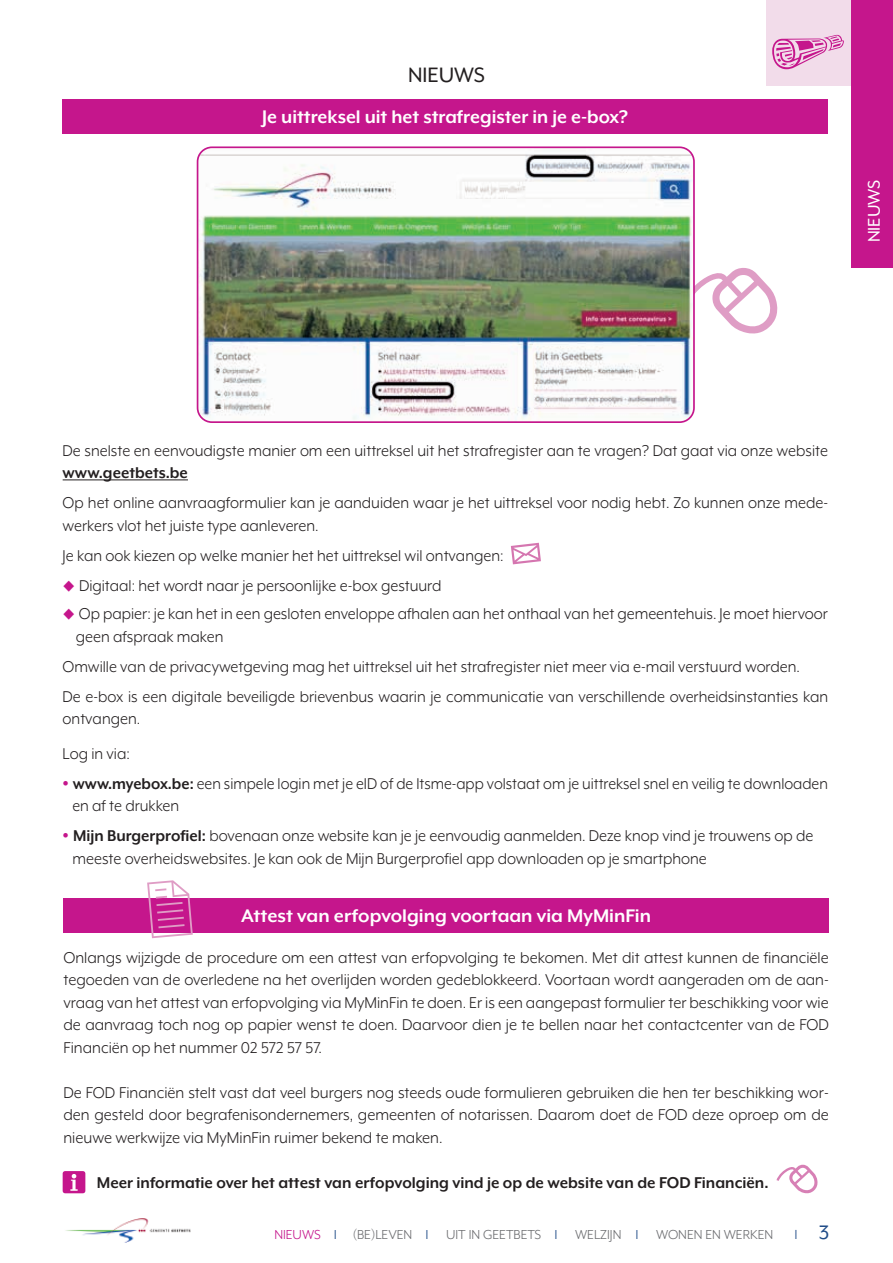
<style>
.page{position:relative;width:893px;height:1263px;background:#fff}
.page>*{position:absolute;margin:0;border:0;box-sizing:border-box;transform-origin:0 0}
.t1{font:24px "Mr Eaves XL Mod OT";color:#231f20}
.t2{font:22.5px "Mr Eaves XL Mod OT";color:#214d88}
.t3{font:700 21px "Mr Eaves XL Mod OT";color:#fff}
.t4{font:19.5px "Mr Eaves XL Mod OT";color:#fff}
.t5{font:18px/22.5px "Mr Eaves XL Mod OT";color:#231f20;scale:.96 1}
.t6{font:18px/22.5px "Mr Eaves XL Mod OT";color:#231f20;text-align:justify}
.t7{font:18px/22.5px "Mr Eaves XL Mod OT";color:#231f20;scale:.94 1}
.t8{font:700 18px "Mr Eaves XL Mod OT";color:#231f20}
.t9{font:700 18px "Mr Eaves XL Mod OT";color:#231f20;scale:.96 1}
.t10{font:15px "Mr Eaves XL Mod OT";color:#6c6d70}
.s1{color:#c5168c}
.s2{font-weight:800;font-size:21px;color:#c5168c}
.s3{font-weight:700}
.s4{color:#214d88}
</style>
<div class="page">
<svg style="left:695px;top:268px;width:83px;height:66px"></svg>
<div style="left:63px;top:99px;width:765px;height:34px;background:#c5168c"></div>
<img style="left:65px;top:1218px;width:126px;height:25px">
<div style="left:766px;top:0;width:91px;height:85px;background:#f2dcea"></div>
<div style="left:852px;top:0;width:41px;height:268px;background:#c5168c"></div>
<svg style="left:772px;top:35px;width:72px;height:34px"></svg>
<div style="left:63px;top:898px;width:766px;height:34px;background:#c5168c"></div>
<svg style="left:63px;top:1171px;width:22px;height:22px"></svg>
<svg style="left:776px;top:1165px;width:42px;height:29px"></svg>
<svg style="left:147px;top:880px;width:46px;height:58px"></svg>
<img style="left:198px;top:149px;width:494px;height:273px">
<div style="left:197px;top:146px;width:498px;height:277px;border:2px solid #c5168c;border-radius:14px"></div>
<hr style="left:63px;top:480px;width:125px;height:1px;background:#231f20">
<svg style="left:511px;top:543px;width:30px;height:21px"></svg>
<h1 class="t1" style="left:408px;top:62px;width:78px">NIEUWS</h1>
<p class="t3" style="left:262px;top:105px;width:367px">Je uittreksel uit het strafregister in je e-box?</p>
<p class="t4" style="left:863px;top:242px;width:64px;rotate:-90deg">NIEUWS</p>
<p class="t5" style="left:63px;top:439px;width:799px">De snelste en eenvoudigste manier om een uittreksel uit het strafregister aan te vragen? Dat gaat via onze website</p>
<p class="t9" style="left:63px;top:463px;width:132px">www.geetbets.be</p>
<p class="t5" style="left:63px;top:491px;width:799px">Op het online aanvraagformulier kan je aanduiden waar je het uittreksel voor nodig hebt. Zo kunnen onze mede&shy;werkers vlot het juiste type aanleveren.</p>
<p class="t5" style="left:63px;top:544px;width:461px">Je kan ook kiezen op welke manier het het uittreksel wil ontvangen:</p>
<p class="t5" style="left:63px;top:574px;width:396px"><span class="s1">◆</span> Digitaal: het wordt naar je persoonlijke e-box gestuurd</p>
<p class="t5" style="left:76px;top:602px;width:785px;text-indent:-13px"><span class="s1">◆</span> Op papier: je kan het in een gesloten enveloppe afhalen aan het onthaal van het gemeentehuis. Je moet hiervoor geen afspraak maken</p>
<p class="t5" style="left:63px;top:651px;width:799px;line-height:30px">Omwille van de privacywetgeving mag het uittreksel uit het strafregister niet meer via e-mail verstuurd worden.<br>De e-box is een digitale beveiligde brievenbus waarin je communicatie van verschillende overheidsinstanties kan</p>
<p class="t5" style="left:63px;top:701px;width:82px;line-height:34.5px">ontvangen.<br>Log in via:</p>
<p class="t7" style="left:72px;top:772px;width:805px;text-indent:-10px"><span class="s2">•</span> <span class="s3">www.myebox.be:</span> een simpele login met je eID of de Itsme-app volstaat om je uittreksel snel en veilig te downloaden en af te drukken</p>
<p class="t5" style="left:73px;top:824px;width:773px;text-indent:-10px"><span class="s2">•</span> <span class="s3">Mijn Burgerprofiel:</span> bovenaan onze website kan je je eenvoudig aanmelden. Deze knop vind je trouwens op de meeste overheidswebsites. Je kan ook de Mijn Burgerprofiel app downloaden op je smartphone</p>
<p class="t3" style="left:241px;top:904px;width:411px">Attest van erfopvolging voortaan via MyMinFin</p>
<p class="t6" style="left:63px;top:946px;width:767px">Onlangs wijzigde de procedure om een attest van erfopvolging te bekomen. Met dit attest kunnen de financiële tegoeden van de overledene na het overlijden worden gedeblokkeerd. Voortaan wordt aangeraden om de aan&shy;vraag van het attest van erfopvolging via MyMinFin te doen. Er is een aangepast formulier ter beschikking voor wie de aanvraag toch nog op papier wenst te doen. Daarvoor dien je te bellen naar het contactcenter van de FOD Financiën op het nummer 02 572 57 57.</p>
<p class="t6" style="left:63px;top:1081px;width:767px">De FOD Financiën stelt vast dat veel burgers nog steeds oude formulieren gebruiken die hen ter beschikking wor&shy;den gesteld door begrafenisondernemers, gemeenten of notarissen. Daarom doet de FOD deze oproep om de nieuwe werkwijze via MyMinFin ruimer bekend te maken.</p>
<p class="t8" style="left:97px;top:1172px;width:673px">Meer informatie over het attest van erfopvolging vind je op de website van de FOD Financiën.</p>
<p class="t10" style="left:274px;top:1226px;width:500px"><span class="s1">NIEUWS</span> <span class="s4">❘</span> (BE)LEVEN <span class="s4">❘</span> UIT IN GEETBETS <span class="s4">❘</span> WELZIJN <span class="s4">❘</span> WONEN EN WERKEN</p>
<p class="t2" style="left:795px;top:1220px;width:36px">❘ 3</p>
</div>
